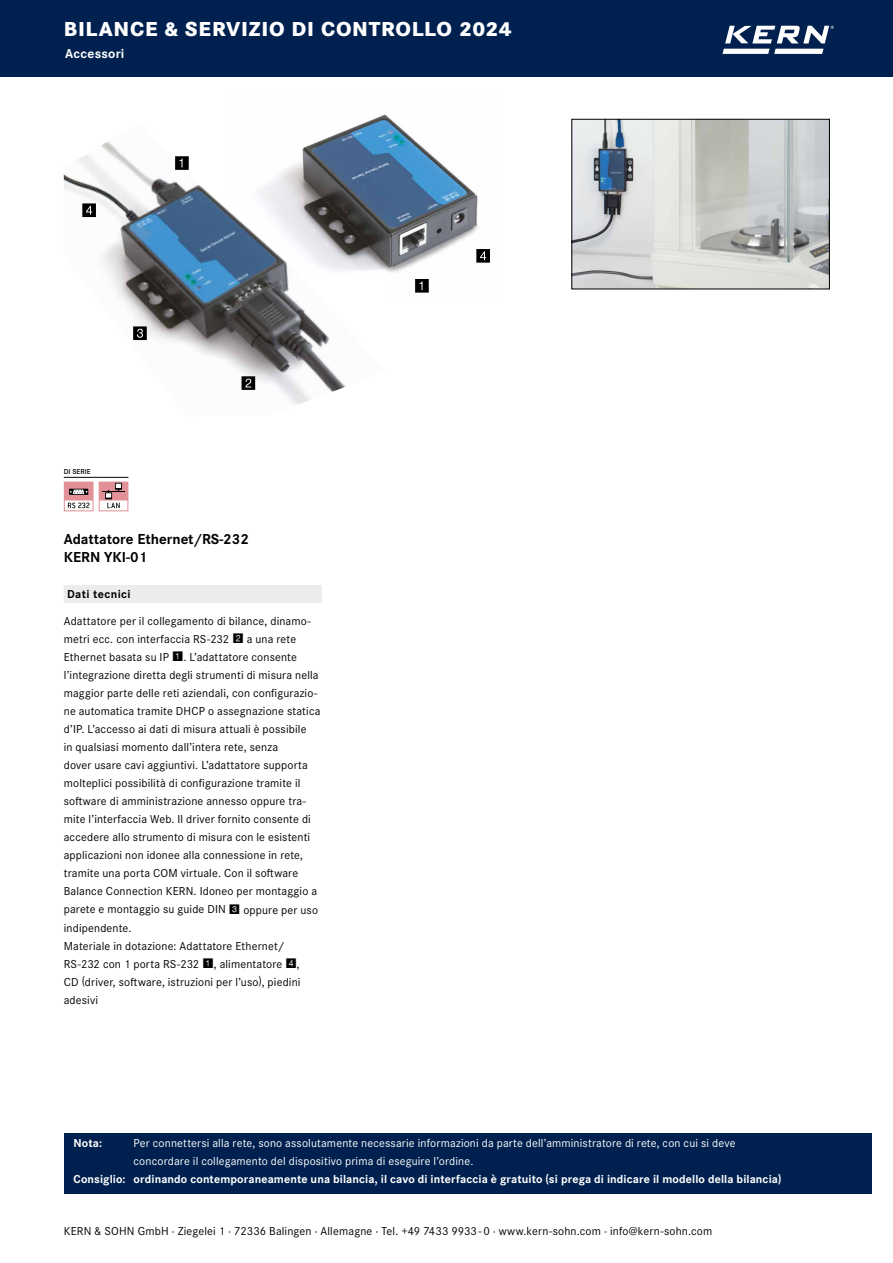
<style>
.page{position:relative;width:893px;height:1263px;background:#fff}
.page>*{position:absolute;margin:0;border:0;box-sizing:border-box;transform-origin:0 0}
.t1{font:800 21px "Corporate S Pro";letter-spacing:.035em;color:#fff}
.t2{font:700 15px/18px "Corporate S Pro";color:#000}
.t3{font:700 13.5px "Corporate S Pro";letter-spacing:.015em;color:#fff}
.t4{font:12px/18px "Corporate S Pro";letter-spacing:.015em;color:#000}
.t5{font:12px/18px "Corporate S Pro";letter-spacing:.015em;color:#fff}
.t6{font:700 12px "Corporate S Pro";letter-spacing:.01em;color:#fff}
.t7{font:700 12px "Corporate S Pro";letter-spacing:.03em;color:#000}
.t8{font:600 7.5px "Corporate S Pro";color:#000}
.s1{font-family:"Square Frame Neg";font-size:13.05px}
</style>
<div class="page">
<div style="left:0;top:0;width:893px;height:76px;background:#00214f"></div>
<svg style="left:722px;top:49px;width:101px;height:5px"></svg>
<svg style="left:725px;top:26px;width:109px;height:17px"></svg>
<svg style="left:64px;top:477px;width:64px;height:34px"></svg>
<img style="left:574px;top:121px;width:254px;height:166px">
<div style="left:572px;top:119px;width:258px;height:170px;border:1px solid #000"></div>
<div style="left:64px;top:1133px;width:808px;height:60px;background:#00214f"></div>
<img style="left:367px;top:114px;width:111px;height:159px">
<svg style="left:415px;top:279px;width:14px;height:14px"></svg>
<svg style="left:476px;top:249px;width:14px;height:14px"></svg>
<img style="left:64px;top:122px;width:321px;height:283px">
<svg style="left:242px;top:376px;width:13px;height:14px"></svg>
<svg style="left:175px;top:156px;width:14px;height:14px"></svg>
<svg style="left:133px;top:326px;width:14px;height:14px"></svg>
<svg style="left:82px;top:203px;width:14px;height:14px"></svg>
<div style="left:64px;top:585px;width:258px;height:18px;background:#ececed"></div>
<h1 class="t1" style="left:64px;top:12px;width:450px">BILANCE &amp; SERVIZIO DI CONTROLLO 2024</h1>
<p class="t3" style="left:65px;top:43px;width:61px">Accessori</p>
<p class="t8" style="left:64px;top:466px;width:28px">DI SERIE</p>
<p class="t2" style="left:64px;top:529px;width:187px">Adattatore Ethernet/RS-232<br>KERN YKI-01</p>
<p class="t7" style="left:67px;top:585px;width:65px">Dati tecnici</p>
<p class="t4" style="left:64px;top:612px;width:258px">Adattatore per il collegamento di bilance, dinamo&shy;metri ecc. con interfaccia RS-232 <span class="s1">2</span> a una rete Ethernet basata su IP <span class="s1">1</span>. L’adattatore consente l’integrazione diretta degli strumenti di misura nella maggior parte delle reti aziendali, con configurazio&shy;ne automatica tramite DHCP o assegnazione statica d’IP. L’accesso ai dati di misura attuali è possibile<br>in qualsiasi momento dall’intera rete, senza<br>dover usare cavi aggiuntivi. L’adattatore supporta molteplici possibilità di configurazione tramite il software di amministrazione annesso oppure tra&shy;mite l’interfaccia Web. Il driver fornito consente di accedere allo strumento di misura con le esistenti applicazioni non idonee alla connessione in rete, tramite una porta COM virtuale. Con il software Balance Connection KERN. Idoneo per montaggio a parete e montaggio su guide DIN <span class="s1">3</span> oppure per uso indipendente.<br>Materiale in dotazione: Adattatore Ethernet/ RS-232 con 1 porta RS-232 <span class="s1">1</span>, alimentatore <span class="s1">4</span>,<br>CD (driver, software, istruzioni per l’uso), piedini adesivi</p>
<p class="t6" style="left:74px;top:1133px;width:30px">Nota:</p>
<p class="t5" style="left:134px;top:1133px;width:603px">Per connettersi alla rete, sono assolutamente necessarie informazioni da parte dell’amministratore di rete, con cui si deve concordare il collegamento del dispositivo prima di eseguire l’ordine.</p>
<p class="t6" style="left:74px;top:1169px;width:709px">Consiglio: ordinando contemporaneamente una bilancia, il cavo di interfaccia è gratuito (si prega di indicare il modello della bilancia)</p>
<p class="t4" style="left:64px;top:1221px;width:650px">KERN &amp; SOHN GmbH · Ziegelei 1 · 72336 Balingen · Allemagne · Tel. +49 7433 9933 - 0 · www.kern-sohn.com · info@kern-sohn.com</p>
</div>
